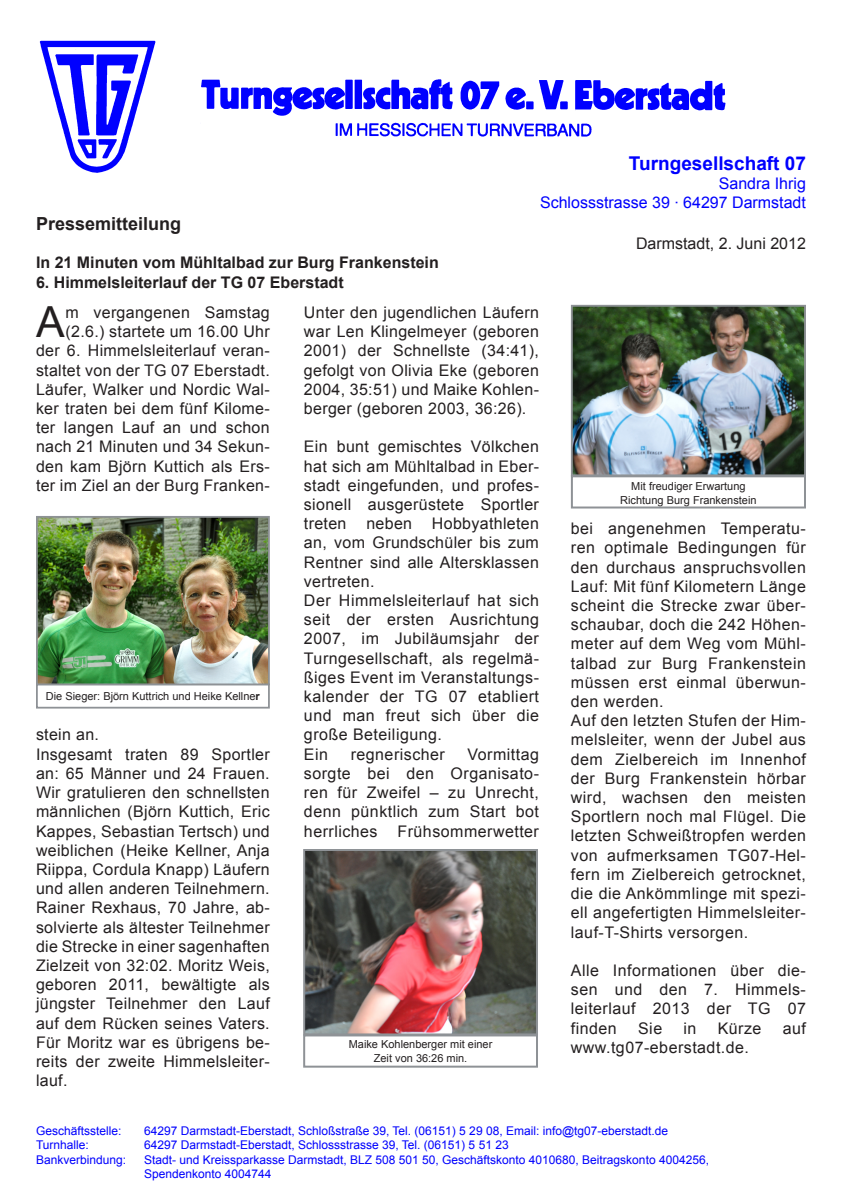
<style>
.page{position:relative;width:842px;height:1191px;background:#fff}
.page>*{position:absolute;margin:0;border:0;box-sizing:border-box;transform-origin:0 0}
.t1{font:42.8px "Arial";color:#231f20}
.t2{font:700 19px "Arial";color:#0000fe}
.t3{font:700 18px "Arial";color:#231f20}
.t4{font:16px/19.2px "Arial";letter-spacing:.02em;color:#231f20;text-align:justify}
.t5{font:700 16px "Arial";color:#231f20}
.t6{font:16px "Arial";color:#0000fe}
.t7{font:16px "Arial";color:#231f20}
.t8{font:12px "Arial";color:#0000fe}
.t9{font:11px "Arial";color:#231f20}
.s1{font-weight:700}
</style>
<div class="page">
<img style="left:39px;top:40px;width:117px;height:133px">
<img style="left:201px;top:79px;width:525px;height:58px">
<div style="left:36px;top:683px;width:234px;height:25px;border:2px solid #8e9296"></div>
<img style="left:39px;top:519px;width:228px;height:163px">
<div style="left:36px;top:516px;width:234px;height:169px;border:2px solid #8e9296"></div>
<img style="left:306px;top:852px;width:229px;height:180px">
<div style="left:303px;top:849px;width:235px;height:186px;border:2px solid #8e9296"></div>
<div style="left:303px;top:1034px;width:235px;height:33px;border:2px solid #8e9296"></div>
<img style="left:574px;top:308px;width:229px;height:165px">
<div style="left:571px;top:305px;width:235px;height:171px;border:2px solid #8e9296"></div>
<div style="left:571px;top:475px;width:235px;height:33px;border:2px solid #8e9296"></div>
<p class="t3" style="left:36px;top:212px;width:147px">Pressemitteilung</p>
<p class="t5" style="left:36px;top:252px;width:404px">In 21 Minuten vom Mühltalbad zur Burg Frankenstein</p>
<p class="t5" style="left:36px;top:271px;width:309px">6. Himmelsleiterlauf der TG 07 Eberstadt</p>
<p class="t2" style="left:629px;top:151px;width:179px">Turngesellschaft 07</p>
<p class="t6" style="left:719px;top:173px;width:89px">Sandra Ihrig</p>
<p class="t6" style="left:540px;top:192px;width:267px">Schlossstrasse 39 ∙ 64297 Darmstadt</p>
<p class="t7" style="left:636px;top:233px;width:171px">Darmstadt, 2. Juni 2012</p>
<p class="t4" style="left:36px;top:303px;width:235px;text-align:right">m vergangenen Samstag (2.6.) startete um 16.00 Uhr<br>der 6. Himmelsleiterlauf veran&shy;staltet von der TG 07 Eberstadt.<br>Läufer, Walker und Nordic Wal&shy;ker traten bei dem fünf Kilome&shy;ter langen Lauf an und schon nach 21 Minuten und 34 Sekun&shy;den kam Björn Kuttich als Ers&shy;ter im Ziel an der Burg Franken-</p>
<p class="t4" style="left:304px;top:303px;width:236px">Unter den jugendlichen Läufern war Len Klingelmeyer (geboren 2001) der Schnellste (34:41), gefolgt von Olivia Eke (geboren 2004, 35:51) und Maike Kohlen&shy;berger (geboren 2003, 36:26).</p>
<p class="t4" style="left:304px;top:437px;width:236px">Ein bunt gemischtes Völkchen hat sich am Mühltalbad in Eber&shy;stadt eingefunden, und profes&shy;sionell ausgerüstete Sportler treten neben Hobbyathleten an, vom Grundschüler bis zum Rentner sind alle Altersklassen vertreten.</p>
<p class="t4" style="left:304px;top:591px;width:236px">Der Himmelsleiterlauf hat sich seit der ersten Ausrichtung 2007, im Jubiläumsjahr der Turngesellschaft, als regelmä&shy;ßiges Event im Veranstaltungs&shy;kalender der TG 07 etabliert und man freut sich über die große Beteiligung.</p>
<p class="t4" style="left:304px;top:744px;width:26px">Ein</p>
<p class="t4" style="left:351px;top:744px;width:96px">regnerischer</p>
<p class="t1" style="left:36px;top:294px;width:30px">A</p>
<p class="t9" style="left:631px;top:479px;width:116px">Mit freudiger Erwartung</p>
<p class="t9" style="left:620px;top:492px;width:138px">Richtung Burg Frankenstein</p>
<p class="t4" style="left:571px;top:519px;width:237px">bei angenehmen Temperatu&shy;ren optimale Bedingungen für den durchaus anspruchsvollen Lauf: Mit fünf Kilometern Länge scheint die Strecke zwar über&shy;schaubar, doch die 242 Höhen&shy;meter auf dem Weg vom Mühl&shy;talbad zur Burg Frankenstein müssen erst einmal überwun&shy;den werden.</p>
<p class="t4" style="left:571px;top:711px;width:237px">Auf den letzten Stufen der Him&shy;melsleiter, wenn der Jubel aus dem Zielbereich im Innenhof der Burg Frankenstein hörbar wird, wachsen den meisten Sportlern noch mal Flügel. Die letzten Schweißtropfen werden von aufmerksamen TG07-Hel&shy;fern im Zielbereich getrocknet, die die Ankömmlinge mit spezi&shy;ell angefertigten Himmelsleiter&shy;lauf-T-Shirts versorgen.</p>
<p class="t4" style="left:571px;top:961px;width:237px">Alle Informationen über die&shy;sen und den 7. Himmels&shy;leiterlauf 2013 der TG 07 finden</p>
<p class="t9" style="left:46px;top:689px;width:215px">Die Sieger: Björn Kuttrich und Heike Kellne<span class="s1">r</span></p>
<p class="t4" style="left:36px;top:725px;width:65px">stein an.</p>
<p class="t4" style="left:36px;top:744px;width:235px">Insgesamt traten 89 Sportler an: 65 Männer und 24 Frauen.<br>Wir gratulieren den schnellsten männlichen (Björn Kuttich, Eric Kappes, Sebastian Tertsch) und weiblichen (Heike Kellner, Anja Riippa, Cordula Knapp) Läufern und allen anderen Teilnehmern.<br>Rainer Rexhaus, 70 Jahre, ab&shy;solvierte als ältester Teilnehmer die Strecke in einer sagenhaften Zielzeit von 32:02. Moritz Weis, geboren 2011, bewältigte als jüngster Teilnehmer den Lauf auf dem Rücken seines Vaters.<br>Für Moritz war es übrigens be&shy;reits der zweite Himmelsleiter&shy;lauf.</p>
<p class="t8" style="left:36px;top:1122px;width:87px">Geschäftsstelle:</p>
<p class="t8" style="left:144px;top:1122px;width:526px">64297 Darmstadt-Eberstadt, Schloßstraße 39, Tel. (06151) 5 29 08, Email: info@tg07-eberstadt.de</p>
<p class="t8" style="left:36px;top:1137px;width:54px">Turnhalle:</p>
<p class="t8" style="left:144px;top:1137px;width:366px">64297 Darmstadt-Eberstadt, Schlossstrasse 39, Tel. (06151) 5 51 23</p>
<p class="t8" style="left:36px;top:1151px;width:92px">Bankverbindung:</p>
<p class="t8" style="left:144px;top:1151px;width:566px">Stadt- und Kreissparkasse Darmstadt, BLZ 508 501 50, Geschäftskonto 4010680, Beitragskonto 4004256,</p>
<p class="t8" style="left:144px;top:1166px;width:129px">Spendenkonto 4004744</p>
<p class="t4" style="left:304px;top:744px;width:236px;text-indent:164px">Vormittag sorgte bei den Organisato&shy;ren für Zweifel – zu Unrecht, denn pünktlich zum Start bot herrliches Frühsommerwetter</p>
<p class="t4" style="left:638px;top:1018px;width:26px">Sie</p>
<p class="t4" style="left:683px;top:1018px;width:14px">in</p>
<p class="t4" style="left:718px;top:1018px;width:45px">Kürze</p>
<p class="t4" style="left:783px;top:1018px;width:25px">auf</p>
<p class="t4" style="left:571px;top:1037px;width:180px">www.tg07-eberstadt.de.</p>
<p class="t9" style="left:349px;top:1037px;width:145px">Maike Kohlenberger mit einer</p>
<p class="t9" style="left:374px;top:1050px;width:95px">Zeit von 36:26 min.</p>
</div>
